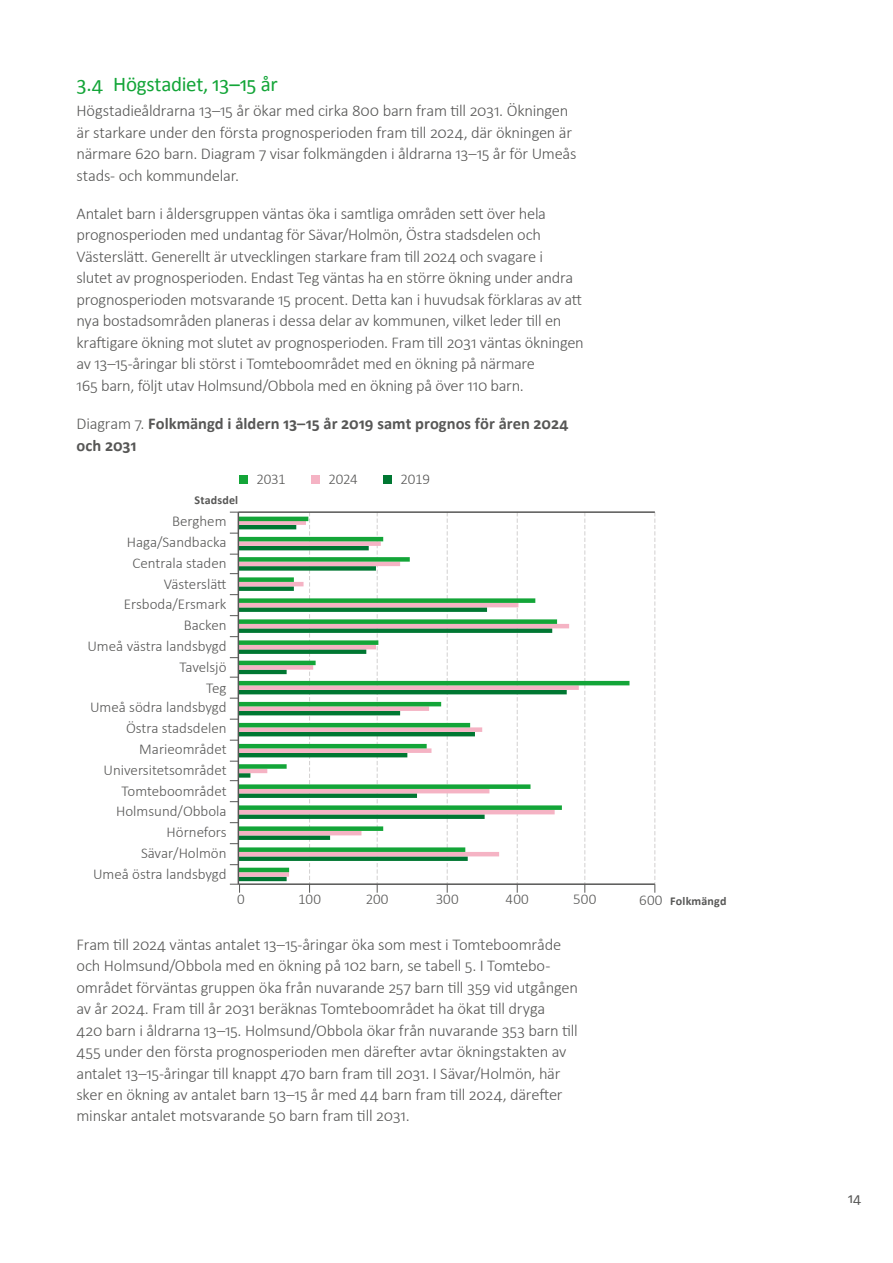
<style>
.page{position:relative;width:893px;height:1263px;background:#fff}
.page>*{position:absolute;margin:0;border:0;box-sizing:border-box;transform-origin:0 0}
.Rubrik_2{font:21px "Calibri";letter-spacing:-.015em;color:#13a538}
.brödtext{font:300 16.5px/21.5px "Calibri";letter-spacing:-.015em;color:#575756}
.Figur_rubrik{font:700 16.5px/21.5px "Calibri";color:#575756}
.t1{font:300 15px "Calibri";color:#575756}
.t2{font:15px "Calibri";color:#575756}
.t3{font:700 12px "Calibri";letter-spacing:.015em;color:#575756}
.s1{font-weight:300}
</style>
<div class="page">
<div style="left:239px;top:475px;width:9px;height:8px;background:#13a538"></div>
<div style="left:311px;top:475px;width:9px;height:9px;background:#f5b3c4"></div>
<div style="left:383px;top:475px;width:9px;height:9px;background:#007732"></div>
<svg style="left:239px;top:517px;width:390px;height:355px"></svg>
<hr style="left:238px;top:883px;width:417px;height:2px;background:#575756">
<hr style="left:238px;top:511px;width:417px;height:2px;background:#575756">
<svg style="left:309px;top:512px;width:1px;height:381px"></svg>
<svg style="left:377px;top:512px;width:1px;height:381px"></svg>
<svg style="left:447px;top:512px;width:1px;height:381px"></svg>
<svg style="left:517px;top:512px;width:1px;height:381px"></svg>
<svg style="left:584px;top:512px;width:1px;height:381px"></svg>
<svg style="left:654px;top:512px;width:1px;height:381px"></svg>
<hr style="left:238px;top:512px;width:1px;height:372px;background:#575756">
<svg style="left:230px;top:884px;width:10px;height:9px"></svg>
<p class="Rubrik_2" style="left:77px;top:71px;width:203px">3.4 Högstadiet, 13–15 år</p>
<p class="brödtext" style="left:77px;top:99px;width:501px">Högstadieåldrarna 13–15 år ökar med cirka 800 barn fram till 2031. Ökningen är starkare under den första prognosperioden fram till 2024, där ökningen är närmare 620 barn. Diagram 7 visar folkmängden i åldrarna 13–15 år för Umeås stads- och kommundelar.</p>
<p class="brödtext" style="left:77px;top:202px;width:509px">Antalet barn i åldersgruppen väntas öka i samtliga områden sett över hela prognosperioden med undantag för Sävar/Holmön, Östra stadsdelen och Västerslätt. Generellt är utvecklingen starkare fram till 2024 och svagare i<br>slutet av prognosperioden. Endast Teg väntas ha en större ökning under andra prognosperioden motsvarande 15 procent. Detta kan i huvudsak förklaras av att nya bostadsområden planeras i dessa delar av kommunen, vilket leder till en kraftigare ökning mot slutet av prognosperioden. Fram till 2031 väntas ökningen av 13–15-åringar bli störst i Tomteboområdet med en ökning på närmare<br>165 barn, följt utav Holmsund/Obbola med en ökning på över 110 barn.</p>
<p class="Figur_rubrik" style="left:77px;top:413px;width:493px"><span class="s1">Diagram 7.</span> Folkmängd i åldern 13–15 år 2019 samt prognos för åren 2024 och 2031</p>
<p class="t1" style="left:256px;top:470px;width:31px">2031</p>
<p class="t1" style="left:328px;top:470px;width:31px">2024</p>
<p class="t1" style="left:400px;top:470px;width:31px">2019</p>
<p class="t3" style="left:195px;top:492px;width:45px">Stadsdel</p>
<p class="t1" style="left:172px;top:512px;width:56px">Berghem</p>
<p class="t1" style="left:127px;top:533px;width:101px">Haga/Sandbacka</p>
<p class="t1" style="left:132px;top:554px;width:96px">Centrala staden</p>
<p class="t1" style="left:164px;top:575px;width:64px">Västerslätt</p>
<p class="t1" style="left:124px;top:595px;width:104px">Ersboda/Ersmark</p>
<p class="t1" style="left:184px;top:616px;width:44px">Backen</p>
<p class="t1" style="left:87px;top:637px;width:141px">Umeå västra landsbygd</p>
<p class="t1" style="left:179px;top:658px;width:49px">Tavelsjö</p>
<p class="t1" style="left:206px;top:679px;width:22px">Teg</p>
<p class="t1" style="left:90px;top:698px;width:138px">Umeå södra landsbygd</p>
<p class="t1" style="left:126px;top:719px;width:102px">Östra stadsdelen</p>
<p class="t1" style="left:139px;top:740px;width:89px">Marieområdet</p>
<p class="t1" style="left:104px;top:761px;width:125px">Universitetsområdet</p>
<p class="t1" style="left:122px;top:782px;width:106px">Tomteboområdet</p>
<p class="t1" style="left:116px;top:802px;width:112px">Holmsund/Obbola</p>
<p class="t1" style="left:167px;top:823px;width:61px">Hörnefors</p>
<p class="t1" style="left:141px;top:844px;width:87px">Sävar/Holmön</p>
<p class="t1" style="left:93px;top:865px;width:135px">Umeå östra landsbygd</p>
<p class="t1" style="left:237px;top:890px;width:9px">0</p>
<p class="t1" style="left:298px;top:890px;width:24px">100</p>
<p class="t1" style="left:366px;top:890px;width:24px">200</p>
<p class="t1" style="left:436px;top:890px;width:25px">300</p>
<p class="t1" style="left:506px;top:890px;width:25px">400</p>
<p class="t1" style="left:573px;top:890px;width:25px">500</p>
<p class="t1" style="left:639px;top:890px;width:25px">600</p>
<p class="t3" style="left:670px;top:893px;width:58px">Folkmängd</p>
<p class="brödtext" style="left:77px;top:933px;width:503px">Fram till 2024 väntas antalet 13–15-åringar öka som mest i Tomteboområde och Holmsund/Obbola med en ökning på 102 barn, se tabell 5. I Tomtebo&shy;området förväntas gruppen öka från nuvarande 257 barn till 359 vid utgången av år 2024. Fram till år 2031 beräknas Tomteboområdet ha ökat till dryga<br>420 barn i åldrarna 13–15. Holmsund/Obbola ökar från nuvarande 353 barn till 455 under den första prognosperioden men därefter avtar ökningstakten av antalet 13–15-åringar till knappt 470 barn fram till 2031. I Sävar/Holmön, här sker en ökning av antalet barn 13–15 år med 44 barn fram till 2024, därefter minskar antalet motsvarande 50 barn fram till 2031.</p>
<p class="t2" style="left:848px;top:1189px;width:15px">14</p>
</div>
